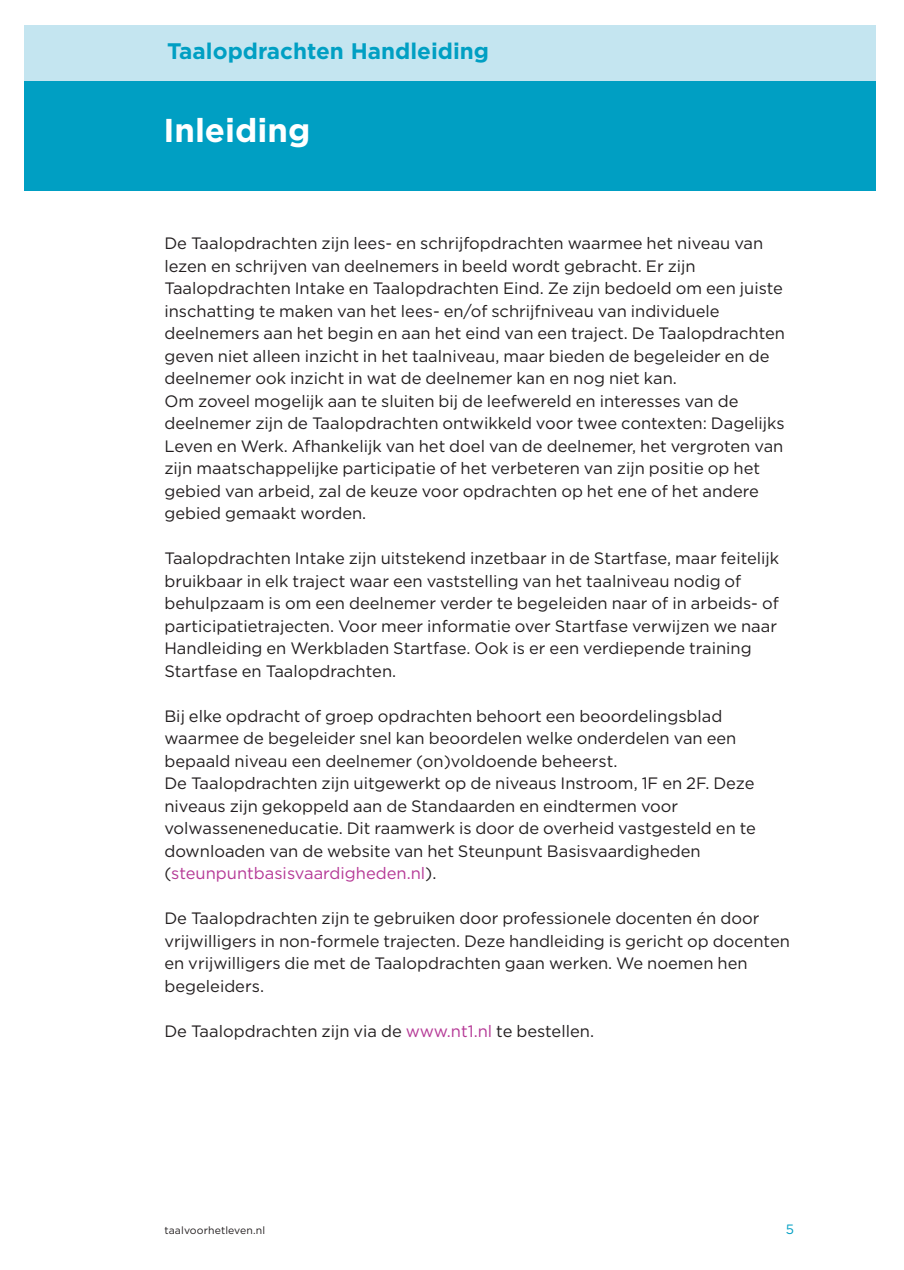
<style>
.page{position:relative;width:904px;height:1270px;background:#fff}
.page>*{position:absolute;margin:0;border:0;box-sizing:border-box;transform-origin:0 0}
.t1{font:700 33px "Gotham";color:#fff}
.t2{font:700 22.5px "Gotham";color:#009fc3}
.t3{font:16.5px/22.5px "Gotham";color:#231f20}
.t4{font:13.5px "Gotham";color:#009fc3}
.t5{font:10.5px "Gotham";letter-spacing:.01em;color:#231f20}
.s1{color:#b53996}
</style>
<div class="page">
<div style="left:24px;top:25px;width:850px;height:66px;background:#c4e5f0"></div>
<div style="left:24px;top:81px;width:850px;height:110px;background:#009fc3"></div>
<h2 class="t2" style="left:167px;top:36px;width:323px">Taalopdrachten Handleiding</h2>
<h1 class="t1" style="left:163px;top:109px;width:148px">Inleiding</h1>
<p class="t3" style="left:164px;top:232px;width:622px">De Taalopdrachten zijn lees- en schrijfopdrachten waarmee het niveau van lezen en schrijven van deelnemers in beeld wordt gebracht. Er zijn Taalopdrachten Intake en Taalopdrachten Eind. Ze zijn bedoeld om een juiste inschatting te maken van het lees- en/of schrijfniveau van individuele deelnemers aan het begin en aan het eind van een traject. De Taalopdrachten geven niet alleen inzicht in het taalniveau, maar bieden de begeleider en de deelnemer ook inzicht in wat de deelnemer kan en nog niet kan.<br>Om zoveel mogelijk aan te sluiten bij de leefwereld en interesses van de deelnemer zijn de Taalopdrachten ontwikkeld voor twee contexten: Dagelijks Leven en Werk. Afhankelijk van het doel van de deelnemer, het vergroten van zijn maatschappelijke participatie of het verbeteren van zijn positie op het gebied van arbeid, zal de keuze voor opdrachten op het ene of het andere gebied gemaakt worden.</p>
<p class="t3" style="left:164px;top:547px;width:616px">Taalopdrachten Intake zijn uitstekend inzetbaar in de Startfase, maar feitelijk bruikbaar in elk traject waar een vaststelling van het taalniveau nodig of behulpzaam is om een deelnemer verder te begeleiden naar of in arbeids- of participatietrajecten. Voor meer informatie over Startfase verwijzen we naar Handleiding en Werkbladen Startfase. Ook is er een verdiepende training Startfase en Taalopdrachten.</p>
<p class="t3" style="left:164px;top:704px;width:593px">Bij elke opdracht of groep opdrachten behoort een beoordelingsblad waarmee de begeleider snel kan beoordelen welke onderdelen van een bepaald niveau een deelnemer (on)voldoende beheerst.<br>De Taalopdrachten zijn uitgewerkt op de niveaus Instroom, 1F en 2F. Deze niveaus zijn gekoppeld aan de Standaarden en eindtermen voor volwasseneneducatie. Dit raamwerk is door de overheid vastgesteld en te downloaden van de website van het Steunpunt Basisvaardigheden (<span class="s1">steunpuntbasisvaardigheden.nl</span>).</p>
<p class="t3" style="left:164px;top:907px;width:627px">De Taalopdrachten zijn te gebruiken door professionele docenten én door vrijwilligers in non-formele trajecten. Deze handleiding is gericht op docenten en vrijwilligers die met de Taalopdrachten gaan werken. We noemen hen begeleiders.</p>
<p class="t3" style="left:164px;top:1019px;width:431px">De Taalopdrachten zijn via de <span class="s1">www.nt1.nl</span> te bestellen.</p>
<p class="t5" style="left:164px;top:1223px;width:102px">taalvoorhetleven.nl</p>
<p class="t4" style="left:785px;top:1220px;width:10px">5</p>
</div>
